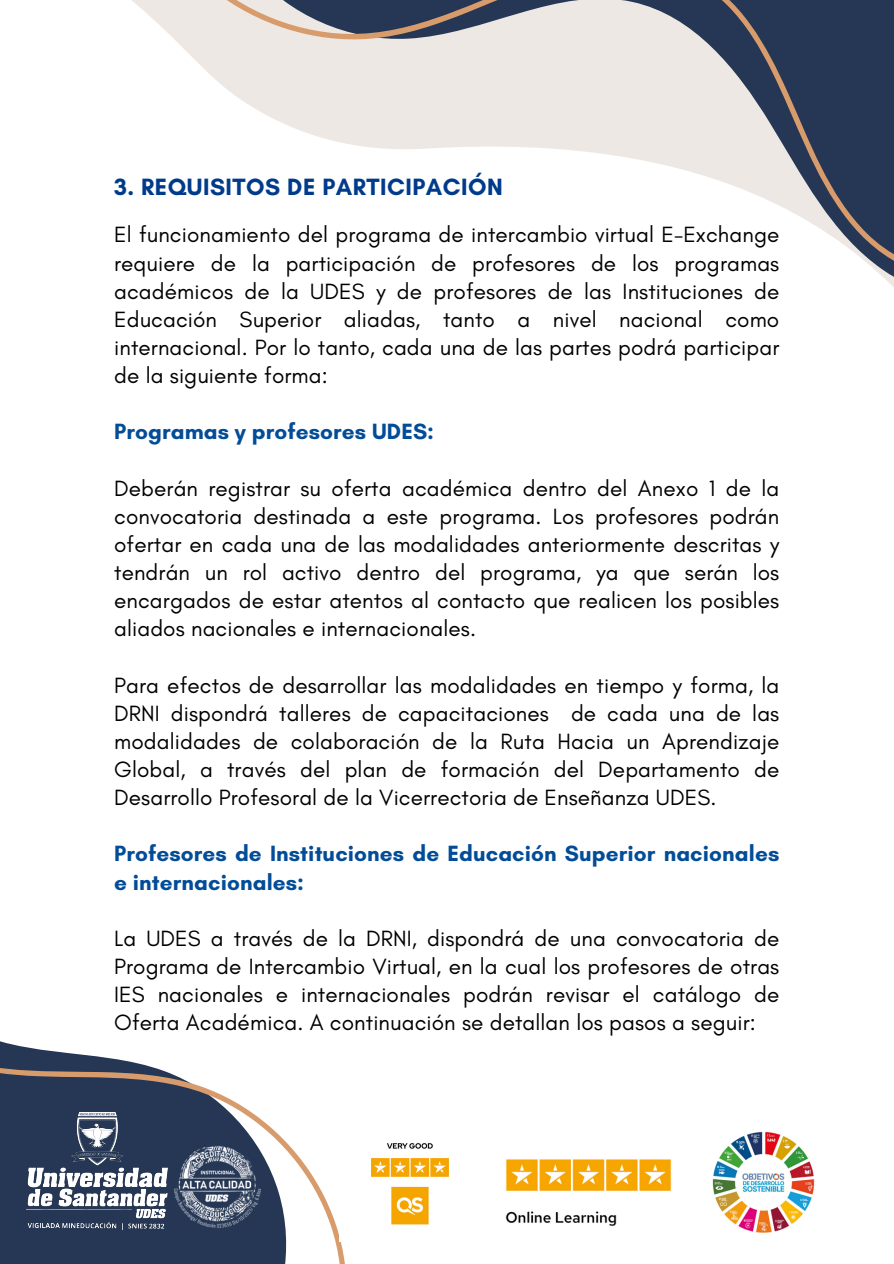
<style>
.page{position:relative;width:894px;height:1264px;background:#fff}
.page>*{position:absolute;margin:0;border:0;box-sizing:border-box;transform-origin:0 0}
.t1{font:700 24px "Glacial Indifference";letter-spacing:.02em;color:#003b8b}
.t2{font:22.5px/28.2px "Glacial Indifference";letter-spacing:.005em;color:#000;text-align:justify}
.t3{font:700 22.5px/28.2px "Glacial Indifference";letter-spacing:.005em;color:#024c98}
</style>
<div class="page">
<svg style="left:0;top:1041px;width:345px;height:222px;fill:#253754"></svg>
<svg style="left:157px;top:0;width:736px;height:286px"></svg>
<img style="left:505px;top:1159px;width:167px;height:67px">
<img style="left:339px;top:1122px;width:110px;height:119px">
<img style="left:712px;top:1131px;width:103px;height:102px">
<img style="left:26px;top:1112px;width:142px;height:117px">
<img style="left:174px;top:1144px;width:86px;height:85px">
<p class="t1" style="left:114px;top:172px;width:390px">3. REQUISITOS DE PARTICIPACIÓN</p>
<p class="t2" style="left:114px;top:220px;width:666px">El funcionamiento del programa de intercambio virtual E-Exchange requiere de la participación de profesores de los programas académicos de la UDES y de profesores de las Instituciones de Educación Superior aliadas, tanto a nivel nacional como internacional. Por lo tanto, cada una de las partes podrá participar de la siguiente forma:</p>
<h2 class="t3" style="left:114px;top:417px;width:321px">Programas y profesores UDES:</h2>
<p class="t2" style="left:114px;top:473px;width:666px">Deberán registrar su oferta académica dentro del Anexo 1 de la convocatoria destinada a este programa. Los profesores podrán ofertar en cada una de las modalidades anteriormente descritas y tendrán un rol activo dentro del programa, ya que serán los encargados de estar atentos al contacto que realicen los posibles aliados nacionales e internacionales.</p>
<p class="t2" style="left:114px;top:670px;width:666px">Para efectos de desarrollar las modalidades en tiempo y forma, la DRNI dispondrá talleres de capacitaciones de cada una de las modalidades de colaboración de la Ruta Hacia un Aprendizaje Global, a través del plan de formación del Departamento de Desarrollo Profesoral de la Vicerrectoria de Enseñanza UDES.</p>
<h2 class="t3" style="left:114px;top:839px;width:666px">Profesores de Instituciones de Educación Superior nacionales e internacionales:</h2>
<p class="t2" style="left:114px;top:923px;width:666px">La UDES a través de la DRNI, dispondrá de una convocatoria de Programa de Intercambio Virtual, en la cual los profesores de otras IES nacionales e internacionales podrán revisar el catálogo de Oferta Académica. A continuación se detallan los pasos a seguir:</p>
</div>
